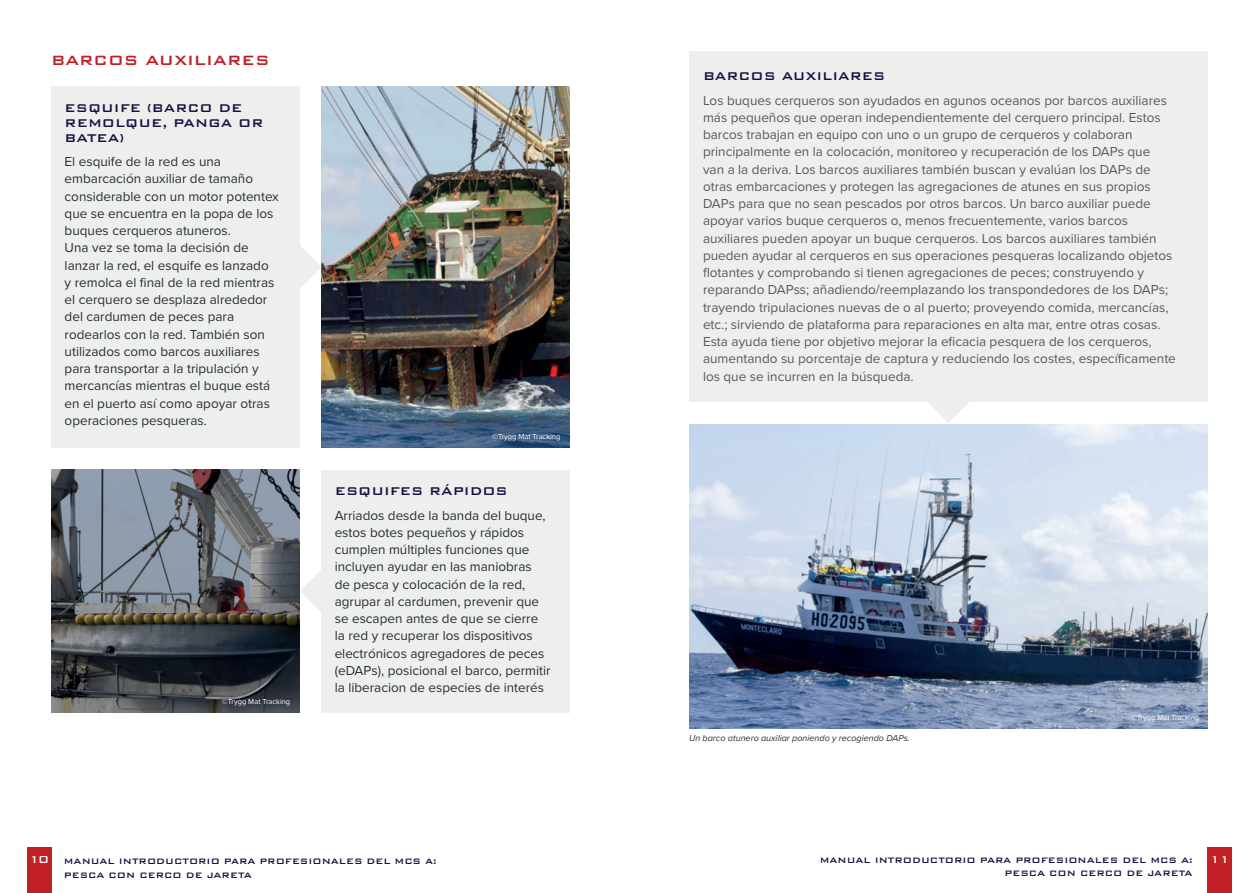
<style>
.page{position:relative;width:1259px;height:893px;background:#fff}
.page>*{position:absolute;margin:0;border:0;box-sizing:border-box;transform-origin:0 0}
.t1{font:500 18px "Bank Gothic BT";color:#c12027}
.t2{font:500 15px/15px "Bank Gothic BT";color:#171143}
.t3{font:13.5px/17.2px "Proxima Nova";color:#57585a}
.t4{font:13.5px/17.2px "Proxima Nova";color:#2a2e30}
.t5{font:500 13.5px "Bank Gothic BT";color:#fff}
.t6{font:500 10.5px/13.5px "Bank Gothic BT";color:#171143}
.body_copy_small_-_for_boxes{font:italic 9px "Proxima Nova";color:#2a2e30}
.t7{font:7.5px "Proxima Nova";color:#fff}
.s1{font-size:13.5px;color:#fff}
</style>
<div class="page">
<img style="left:321px;top:86px;width:249px;height:362px">
<div style="left:51px;top:86px;width:249px;height:362px;background:#edefed"></div>
<div style="left:321px;top:470px;width:249px;height:242px;background:#edefed"></div>
<img style="left:689px;top:424px;width:519px;height:304px">
<img style="left:51px;top:470px;width:249px;height:242px">
<svg style="left:300px;top:245px;width:22px;height:44px"></svg>
<svg style="left:300px;top:571px;width:21px;height:41px"></svg>
<div style="left:689px;top:51px;width:519px;height:351px;background:#edefed"></div>
<svg style="left:928px;top:402px;width:41px;height:21px"></svg>
<div style="left:1208px;top:847px;width:24px;height:46px;background:#c12027"></div>
<div style="left:27px;top:847px;width:24px;height:46px;background:#c12027"></div>
<h1 class="t1" style="left:51px;top:50px;width:220px">BARCOS AUXILIARES</h1>
<h2 class="t2" style="left:65px;top:100px;width:200px">ESQUIFE (BARCO DE<br>REMOLQUE, PANGA OR<br>BATEA)</h2>
<h2 class="t4" style="left:65px;top:152px;width:216px">El esquife de la red es una embarcación auxiliar de tamaño considerable con un motor potentex que se encuentra en la popa de los buques cerqueros atuneros.<br>Una vez se toma la decisión de lanzar la red, el esquife es lanzado y remolca el final de la red mientras el cerquero se desplaza alrededor del cardumen de peces para rodearlos con la red. También son utilizados como barcos auxiliares para transportar a la tripulación y mercancías mientras el buque está en el puerto así como apoyar otras operaciones pesqueras.</h2>
<p class="t7" style="left:222px;top:696px;width:70px">©Trygg Mat Tracking</p>
<p class="t7" style="left:492px;top:431px;width:70px">©Trygg Mat Tracking</p>
<h2 class="t2" style="left:335px;top:483px;width:174px">ESQUIFES RÁPIDOS</h2>
<h2 class="t4" style="left:335px;top:506px;width:217px">Arriados desde la banda del buque, estos botes pequeños y rápidos cumplen múltiples funciones que incluyen ayudar en las maniobras<br>de pesca y colocación de la red, agrupar al cardumen, prevenir que se escapen antes de que se cierre la red y recuperar los dispositivos electrónicos agregadores de peces (eDAPs), posicional el barco, permitir la liberacion de especies de interés</h2>
<p class="t6" style="left:64px;top:854px;width:374px;text-indent:-35px"><span class="s1">10</span> MANUAL INTRODUCTORIO PARA PROFESIONALES DEL MCS A:<br>PESCA CON CERCO DE JARETA</p>
<h2 class="t2" style="left:703px;top:68px;width:184px">BARCOS AUXILIARES</h2>
<h2 class="t3" style="left:703px;top:91px;width:474px">Los buques cerqueros son ayudados en agunos oceanos por barcos auxiliares más pequeños que operan independientemente del cerquero principal. Estos barcos trabajan en equipo con uno o un grupo de cerqueros y colaboran principalmente en la colocación, monitoreo y recuperación de los DAPs que<br>van a la deriva. Los barcos auxiliares también buscan y evalúan los DAPs de otras embarcaciones y protegen las agregaciones de atunes en sus propios DAPs para que no sean pescados por otros barcos. Un barco auxiliar puede apoyar varios buque cerqueros o, menos frecuentemente, varios barcos auxiliares pueden apoyar un buque cerqueros. Los barcos auxiliares también pueden ayudar al cerqueros en sus operaciones pesqueras localizando objetos flotantes y comprobando si tienen agregaciones de peces; construyendo y reparando DAPss; añadiendo/reemplazando los transpondedores de los DAPs; trayendo tripulaciones nuevas de o al puerto; proveyendo comida, mercancías, etc.; sirviendo de plataforma para reparaciones en alta mar, entre otras cosas.<br>Esta ayuda tiene por objetivo mejorar la eficacia pesquera de los cerqueros, aumentando su porcentaje de captura y reduciendo los costes, específicamente los que se incurren en la búsqueda.</h2>
<p class="body_copy_small_-_for_boxes" style="left:689px;top:731px;width:222px">Un barco atunero auxiliar poniendo y recogiendo DAPs.</p>
<p class="t7" style="left:1131px;top:712px;width:70px">©Trygg Mat Tracking</p>
<p class="t6" style="left:820px;top:853px;width:374px">MANUAL INTRODUCTORIO PARA PROFESIONALES DEL MCS A:</p>
<p class="t5" style="left:1210px;top:852px;width:21px">11</p>
<p class="t6" style="left:1004px;top:866px;width:189px">PESCA CON CERCO DE JARETA</p>
</div>
